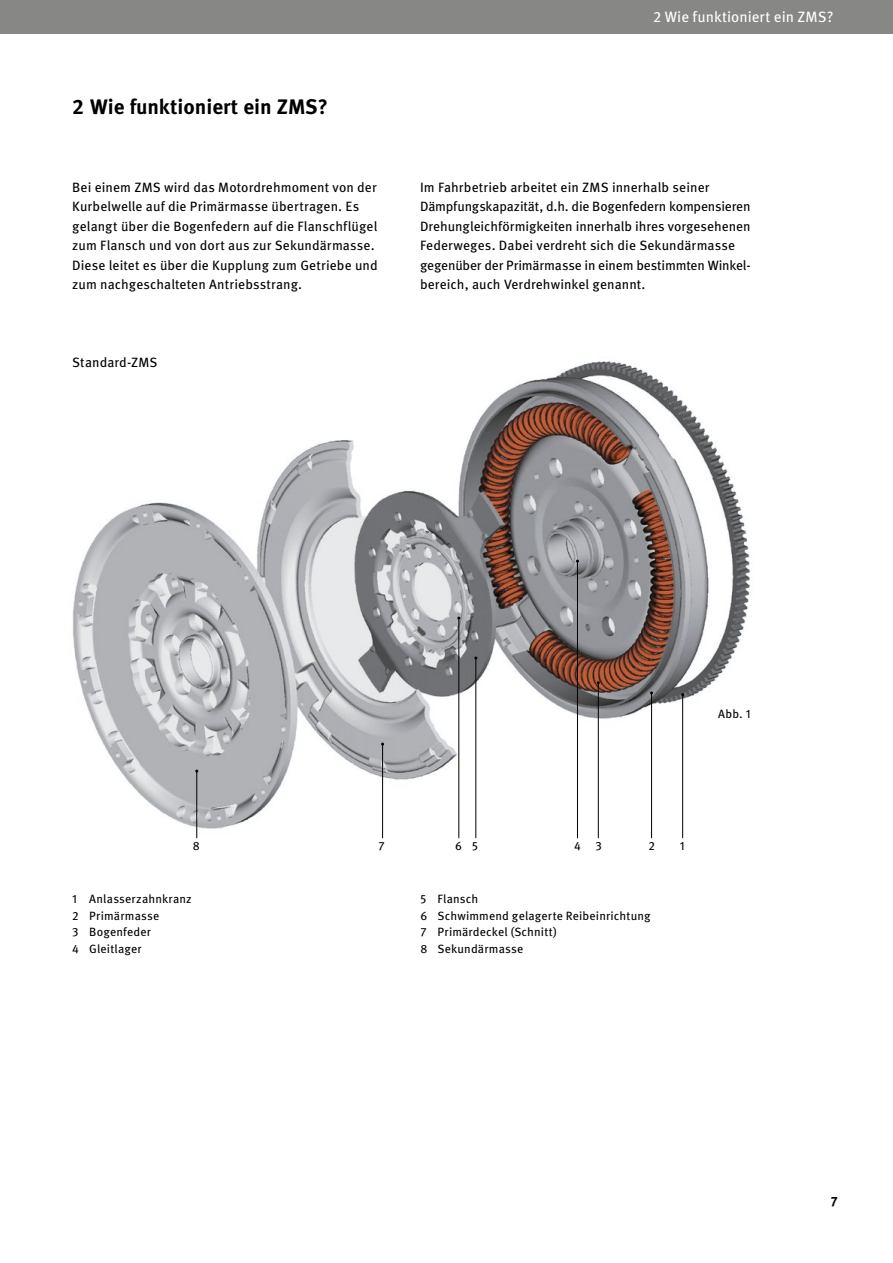
<style>
.page{position:relative;width:893px;height:1263px;background:#fff}
.page>*{position:absolute;margin:0;border:0;box-sizing:border-box;transform-origin:0 0}
.t1{font:700 21px "Meta OT";color:#000}
.t2{font:15px "Meta OT";letter-spacing:.005em;color:#fff}
.t3{font:13.5px/19.5px "Meta OT";letter-spacing:.005em;color:#000}
.t4{font:700 13.5px "Meta OT";color:#000}
.t5{font:12px/16.5px "Meta OT";letter-spacing:.015em;color:#000}
</style>
<div class="page">
<div style="left:0;top:0;width:893px;height:34px;background:#878786"></div>
<img style="left:72px;top:361px;width:678px;height:474px">
<hr style="left:682px;top:695px;width:1px;height:143px;background:#000">
<hr style="left:651px;top:693px;width:1px;height:145px;background:#000">
<hr style="left:598px;top:683px;width:1px;height:155px;background:#000">
<hr style="left:475px;top:658px;width:1px;height:180px;background:#000">
<hr style="left:458px;top:618px;width:1px;height:220px;background:#000">
<hr style="left:382px;top:744px;width:1px;height:94px;background:#000">
<hr style="left:196px;top:771px;width:1px;height:67px;background:#000">
<hr style="left:577px;top:561px;width:1px;height:277px;background:#000">
<h1 class="t1" style="left:72px;top:93px;width:257px">2 Wie funktioniert ein ZMS?</h1>
<p class="t2" style="left:653px;top:8px;width:182px">2 Wie funktioniert ein ZMS?</p>
<p class="t3" style="left:72px;top:178px;width:307px">Bei einem ZMS wird das Motordrehmoment von der Kurbelwelle auf die Primärmasse übertragen. Es gelangt über die Bogenfedern auf die Flanschflügel zum Flansch und von dort aus zur Sekundärmasse.<br>Diese leitet es über die Kupplung zum Getriebe und zum nachgeschalteten Antriebsstrang.</p>
<p class="t3" style="left:420px;top:177px;width:332px">Im Fahrbetrieb arbeitet ein ZMS innerhalb seiner Dämpfungskapazität, d.h. die Bogenfedern kompensieren Drehungleichförmigkeiten innerhalb ihres vorgesehenen Federweges. Dabei verdreht sich die Sekundärmasse gegenüber der Primärmasse in einem bestimmten Winkel&shy;bereich, auch Verdrehwinkel genannt.</p>
<p class="t3" style="left:72px;top:353px;width:87px">Standard-ZMS</p>
<p class="t5" style="left:718px;top:706px;width:34px">Abb. 1</p>
<p class="t5" style="left:193px;top:837px;width:9px">8</p>
<p class="t5" style="left:378px;top:837px;width:8px">7</p>
<p class="t5" style="left:455px;top:837px;width:24px">6 5</p>
<p class="t5" style="left:574px;top:837px;width:29px">4 3</p>
<p class="t5" style="left:648px;top:837px;width:8px">2</p>
<p class="t5" style="left:680px;top:837px;width:6px">1</p>
<p class="t5" style="left:72px;top:891px;width:121px">1 Anlasserzahnkranz<br>2 Primärmasse<br>3 Bogenfeder<br>4 Gleitlager</p>
<p class="t5" style="left:420px;top:891px;width:232px">5 Flansch<br>6 Schwimmend gelagerte Reibeinrichtung<br>7 Primärdeckel (Schnitt)<br>8 Sekundärmasse</p>
<p class="t4" style="left:831px;top:1193px;width:8px">7</p>
</div>
